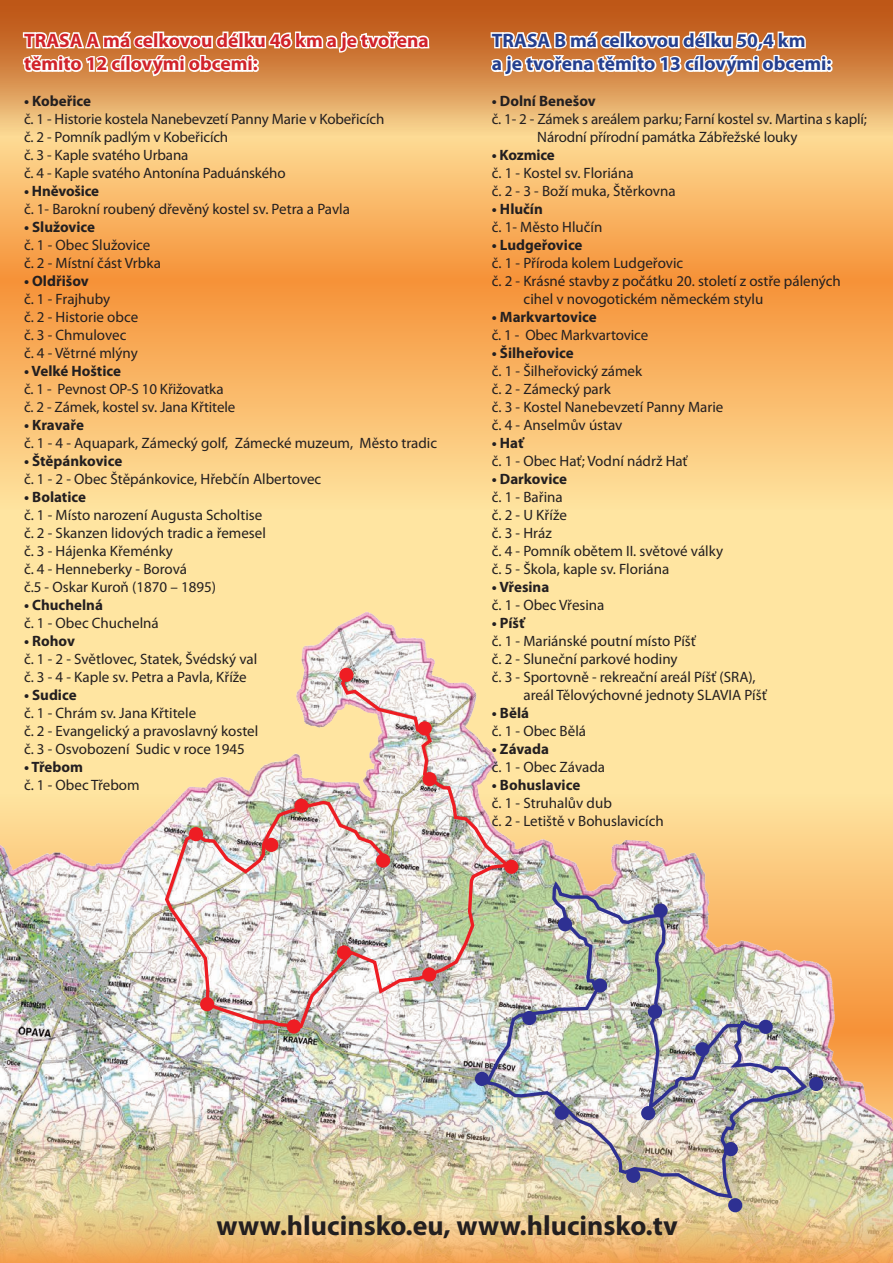
<style>
.page{position:relative;width:893px;height:1263px;background:#ffe5a1}
.page>*{position:absolute;margin:0;border:0;box-sizing:border-box;transform-origin:0 0}
.t1{font:700 27.9px "Myriad Pro";color:#231f20}
.t2{font:700 19.5px "Myriad Pro";color:#253f8e}
.t3{font:700 19.5px "Myriad Pro";color:#d1232a}
.t4{font:15px "Myriad Pro";color:#231f20}
.t5{font:700 15px "Myriad Pro";color:#231f20}
</style>
<div class="page">
<svg style="left:0;top:0;width:893px;height:119px;background:#d0803f"></svg>
<div style="left:0;top:280px;width:893px;height:230px;background:linear-gradient(to bottom,#f69238,#fee39f)"></div>
<div style="left:0;top:119px;width:893px;height:161px;background:linear-gradient(to bottom,#fcde9b,#f7953b)"></div>
<img style="left:0;top:611px;width:893px;height:652px">
<img style="left:163px;top:670px;width:352px;height:360px">
<div style="left:339px;top:668px;width:14px;height:14px;background:#ee1d23;border-radius:50%"></div>
<div style="left:418px;top:721px;width:14px;height:14px;background:#ee1d23;border-radius:50%"></div>
<div style="left:423px;top:772px;width:14px;height:14px;background:#ee1d23;border-radius:50%"></div>
<div style="left:376px;top:853px;width:14px;height:15px;background:#ee1d23;border-radius:50%"></div>
<div style="left:504px;top:860px;width:14px;height:14px;background:#ee1d23;border-radius:50%"></div>
<div style="left:422px;top:967px;width:14px;height:15px;background:#ee1d23;border-radius:50%"></div>
<div style="left:200px;top:997px;width:14px;height:14px;background:#ee1d23;border-radius:50%"></div>
<div style="left:337px;top:945px;width:14px;height:14px;background:#ee1d23;border-radius:50%"></div>
<div style="left:294px;top:799px;width:15px;height:14px;background:#ee1d23;border-radius:50%"></div>
<div style="left:264px;top:838px;width:14px;height:14px;background:#ee1d23;border-radius:50%"></div>
<div style="left:189px;top:827px;width:14px;height:14px;background:#ee1d23;border-radius:50%"></div>
<div style="left:287px;top:1019px;width:14px;height:14px;background:#ee1d23;border-radius:50%"></div>
<img style="left:483px;top:879px;width:327px;height:321px">
<div style="left:758px;top:1020px;width:15px;height:14px;background:#2e3092;border-radius:50%"></div>
<div style="left:695px;top:1042px;width:14px;height:14px;background:#2e3092;border-radius:50%"></div>
<div style="left:522px;top:1011px;width:14px;height:14px;background:#2e3092;border-radius:50%"></div>
<div style="left:593px;top:978px;width:14px;height:15px;background:#2e3092;border-radius:50%"></div>
<div style="left:558px;top:917px;width:14px;height:14px;background:#2e3092;border-radius:50%"></div>
<div style="left:653px;top:903px;width:15px;height:15px;background:#2e3092;border-radius:50%"></div>
<div style="left:648px;top:1004px;width:14px;height:15px;background:#2e3092;border-radius:50%"></div>
<div style="left:641px;top:1106px;width:14px;height:14px;background:#2e3092;border-radius:50%"></div>
<div style="left:809px;top:1077px;width:14px;height:14px;background:#2e3092;border-radius:50%"></div>
<div style="left:555px;top:1105px;width:14px;height:15px;background:#2e3092;border-radius:50%"></div>
<div style="left:475px;top:1072px;width:14px;height:14px;background:#2e3092;border-radius:50%"></div>
<div style="left:728px;top:1198px;width:14px;height:14px;background:#2e3092;border-radius:50%"></div>
<div style="left:724px;top:1142px;width:14px;height:14px;background:#2e3092;border-radius:50%"></div>
<div style="left:626px;top:1169px;width:14px;height:14px;background:#2e3092;border-radius:50%"></div>
<svg style="left:21px;top:0;width:410px;height:129px;background:#db9a62"></svg>
<div style="left:252px;top:59px;width:7px;height:7px;border:3px solid #fff;border-radius:50%"></div>
<div style="left:252px;top:65px;width:7px;height:7px;border:3px solid #fff;border-radius:50%"></div>
<svg style="left:489px;top:0;width:338px;height:129px;background:#dd9f69"></svg>
<div style="left:826px;top:59px;width:6px;height:7px;border:3px solid #fff;border-radius:50%"></div>
<div style="left:826px;top:65px;width:6px;height:7px;border:3px solid #fff;border-radius:50%"></div>
<p class="t3" style="left:24px;top:28px;width:406px">TRASA A má celkovou délku 46 km a je tvořena</p>
<p class="t3" style="left:24px;top:51px;width:235px">těmito 12 cílovými obcemi:</p>
<p class="t5" style="left:24px;top:91px;width:68px">• Kobeřice</p>
<p class="t4" style="left:24px;top:110px;width:362px">č. 1 - Historie kostela Nanebevzetí Panny Marie v Kobeřicích</p>
<p class="t4" style="left:24px;top:128px;width:206px">č. 2 - Pomník padlým v Kobeřicích</p>
<p class="t4" style="left:24px;top:146px;width:166px">č. 3 - Kaple svatého Urbana</p>
<p class="t4" style="left:24px;top:164px;width:263px">č. 4 - Kaple svatého Antonína Paduánského</p>
<p class="t5" style="left:24px;top:181px;width:77px">• Hněvošice</p>
<p class="t4" style="left:24px;top:200px;width:327px">č. 1- Barokní roubený dřevěný kostel sv. Petra a Pavla</p>
<p class="t5" style="left:24px;top:217px;width:73px">• Služovice</p>
<p class="t4" style="left:24px;top:236px;width:128px">č. 1 - Obec Služovice</p>
<p class="t4" style="left:24px;top:254px;width:138px">č. 2 - Místní část Vrbka</p>
<p class="t5" style="left:24px;top:271px;width:66px">• Oldřišov</p>
<p class="t4" style="left:24px;top:290px;width:88px">č. 1 - Frajhuby</p>
<p class="t4" style="left:24px;top:308px;width:116px">č. 2 - Historie obce</p>
<p class="t4" style="left:24px;top:326px;width:104px">č. 3 - Chmulovec</p>
<p class="t4" style="left:24px;top:344px;width:115px">č. 4 - Větrné mlýny</p>
<p class="t5" style="left:24px;top:361px;width:98px">• Velké Hoštice</p>
<p class="t4" style="left:24px;top:380px;width:201px">č. 1 - Pevnost OP-S 10 Křižovatka</p>
<p class="t4" style="left:24px;top:398px;width:213px">č. 2 - Zámek, kostel sv. Jana Křtitele</p>
<p class="t5" style="left:24px;top:415px;width:61px">• Kravaře</p>
<p class="t4" style="left:24px;top:434px;width:415px">č. 1 - 4 - Aquapark, Zámecký golf, Zámecké muzeum, Město tradic</p>
<p class="t5" style="left:24px;top:451px;width:100px">• Štěpánkovice</p>
<p class="t4" style="left:24px;top:470px;width:299px">č. 1 - 2 - Obec Štěpánkovice, Hřebčín Albertovec</p>
<p class="t5" style="left:24px;top:487px;width:63px">• Bolatice</p>
<p class="t4" style="left:24px;top:506px;width:240px">č. 1 - Místo narození Augusta Scholtise</p>
<p class="t4" style="left:24px;top:524px;width:243px">č. 2 - Skanzen lidových tradic a řemesel</p>
<p class="t4" style="left:24px;top:542px;width:150px">č. 3 - Hájenka Křeménky</p>
<p class="t4" style="left:24px;top:560px;width:164px">č. 4 - Henneberky - Borová</p>
<p class="t4" style="left:24px;top:578px;width:193px">č.5 - Oskar Kuroň (1870 – 1895)</p>
<p class="t5" style="left:24px;top:595px;width:80px">• Chuchelná</p>
<p class="t4" style="left:24px;top:614px;width:136px">č. 1 - Obec Chuchelná</p>
<p class="t5" style="left:24px;top:631px;width:52px">• Rohov</p>
<p class="t4" style="left:24px;top:650px;width:235px">č. 1 - 2 - Světlovec, Statek, Švédský val</p>
<p class="t4" style="left:24px;top:668px;width:224px">č. 3 - 4 - Kaple sv. Petra a Pavla, Kříže</p>
<p class="t5" style="left:24px;top:685px;width:54px">• Sudice</p>
<p class="t4" style="left:24px;top:704px;width:174px">č. 1 - Chrám sv. Jana Křtitele</p>
<p class="t4" style="left:24px;top:722px;width:236px">č. 2 - Evangelický a pravoslavný kostel</p>
<p class="t4" style="left:24px;top:740px;width:222px">č. 3 - Osvobození Sudic v roce 1945</p>
<p class="t5" style="left:24px;top:757px;width:60px">• Třebom</p>
<p class="t4" style="left:24px;top:776px;width:117px">č. 1 - Obec Třebom</p>
<p class="t2" style="left:492px;top:28px;width:315px">TRASA B má celkovou délku 50,4 km</p>
<p class="t2" style="left:492px;top:51px;width:341px">a je tvořena těmito 13 cílovými obcemi:</p>
<p class="t5" style="left:492px;top:91px;width:106px">• Dolní Benešov</p>
<p class="t4" style="left:492px;top:110px;width:377px">č. 1- 2 - Zámek s areálem parku; Farní kostel sv. Martina s kaplí;</p>
<p class="t4" style="left:537px;top:128px;width:262px">Národní přírodní památka Zábřežské louky</p>
<p class="t5" style="left:492px;top:145px;width:64px">• Kozmice</p>
<p class="t4" style="left:492px;top:164px;width:143px">č. 1 - Kostel sv. Floriána</p>
<p class="t4" style="left:492px;top:182px;width:185px">č. 2 - 3 - Boží muka, Štěrkovna</p>
<p class="t5" style="left:492px;top:199px;width:53px">• Hlučín</p>
<p class="t4" style="left:492px;top:218px;width:112px">č. 1- Město Hlučín</p>
<p class="t5" style="left:492px;top:235px;width:92px">• Ludgeřovice</p>
<p class="t4" style="left:492px;top:254px;width:193px">č. 1 - Příroda kolem Ludgeřovic</p>
<p class="t4" style="left:492px;top:272px;width:351px">č. 2 - Krásné stavby z počátku 20. století z ostře pálených</p>
<p class="t4" style="left:524px;top:290px;width:241px">cihel v novogotickém německém stylu</p>
<p class="t5" style="left:492px;top:307px;width:106px">• Markvartovice</p>
<p class="t4" style="left:492px;top:326px;width:158px">č. 1 - Obec Markvartovice</p>
<p class="t5" style="left:492px;top:343px;width:83px">• Šilheřovice</p>
<p class="t4" style="left:492px;top:362px;width:152px">č. 1 - Šilheřovický zámek</p>
<p class="t4" style="left:492px;top:380px;width:121px">č. 2 - Zámecký park</p>
<p class="t4" style="left:492px;top:398px;width:233px">č. 3 - Kostel Nanebevzetí Panny Marie</p>
<p class="t4" style="left:492px;top:416px;width:132px">č. 4 - Anselmův ústav</p>
<p class="t5" style="left:492px;top:433px;width:33px">• Hať</p>
<p class="t4" style="left:492px;top:452px;width:197px">č. 1 - Obec Hať; Vodní nádrž Hať</p>
<p class="t5" style="left:492px;top:469px;width:77px">• Darkovice</p>
<p class="t4" style="left:492px;top:488px;width:72px">č. 1 - Bařina</p>
<p class="t4" style="left:492px;top:506px;width:76px">č. 2 - U Kříže</p>
<p class="t4" style="left:492px;top:524px;width:61px">č. 3 - Hráz</p>
<p class="t4" style="left:492px;top:542px;width:233px">č. 4 - Pomník obětem II. světové války</p>
<p class="t4" style="left:492px;top:560px;width:179px">č. 5 - Škola, kaple sv. Floriána</p>
<p class="t5" style="left:492px;top:577px;width:59px">• Vřesina</p>
<p class="t4" style="left:492px;top:596px;width:114px">č. 1 - Obec Vřesina</p>
<p class="t5" style="left:492px;top:613px;width:34px">• Píšť</p>
<p class="t4" style="left:492px;top:632px;width:206px">č. 1 - Mariánské poutní místo Píšť</p>
<p class="t4" style="left:492px;top:650px;width:187px">č. 2 - Sluneční parkové hodiny</p>
<p class="t4" style="left:492px;top:668px;width:265px">č. 3 - Sportovně - rekreační areál Píšť (SRA),</p>
<p class="t4" style="left:524px;top:686px;width:245px">areál Tělovýchovné jednoty SLAVIA Píšť</p>
<p class="t5" style="left:492px;top:703px;width:39px">• Bělá</p>
<p class="t4" style="left:492px;top:722px;width:96px">č. 1 - Obec Bělá</p>
<p class="t5" style="left:492px;top:739px;width:59px">• Závada</p>
<p class="t4" style="left:492px;top:758px;width:115px">č. 1 - Obec Závada</p>
<p class="t5" style="left:492px;top:775px;width:90px">• Bohuslavice</p>
<p class="t4" style="left:492px;top:794px;width:122px">č. 1 - Struhalův dub</p>
<p class="t4" style="left:492px;top:812px;width:173px">č. 2 - Letiště v Bohuslavicích</p>
<p class="t1" style="left:217px;top:1207px;width:463px">www.hlucinsko.eu, www.hlucinsko.tv</p>
</div>
